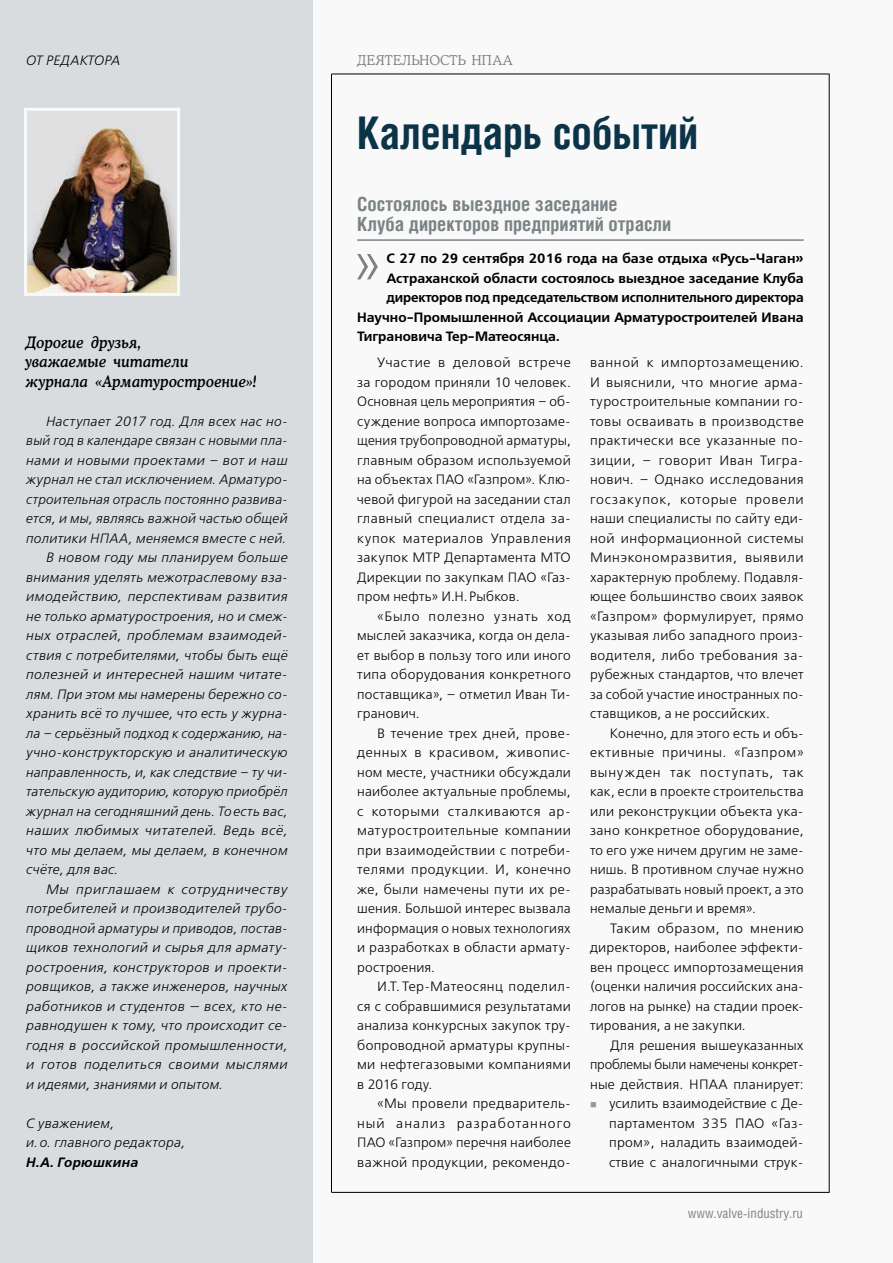
<style>
.page{position:relative;width:893px;height:1263px;background:#f9f9f9}
.page>*{position:absolute;margin:0;border:0;box-sizing:border-box;transform-origin:0 0}
.t1{font:61.5px "Free Set Light C";color:#7c8386;scale:.9 1}
.t2{font:700 45px "Helios Cond";color:#0c3449;scale:.95 1}
.t3{font:700 19.5px/19.5px "Helios Cond";color:#7c8386}
.t4{font:italic 15.75px/19.5px "Osvald Medium C";letter-spacing:.01em;color:#000;scale:.9 1}
.t5{font:13.5px/19.5px "Free Set Light C";letter-spacing:.02em;color:#000;text-align:justify}
.t6{font:italic 13.5px/19.5px "Free Set Light C";letter-spacing:.025em;color:#000}
.t7{font:13.5px "Free Set Demi C";color:#000}
.t8{font:italic 13.5px "Free Set Light C";letter-spacing:.045em;color:#000}
.t9{font:13.5px "Helios Cond";color:#7c8386}
.t10{font:13.5px "Osvald Light C";letter-spacing:.03em;color:#7c8386}
.t11{font:italic 13.5px "Free Set Demi C";letter-spacing:.025em;color:#000}
</style>
<div class="page">
<div style="left:0;top:0;width:313px;height:1263px;background:#d8dcdf"></div>
<img style="left:28px;top:126px;width:148px;height:166px">
<div style="left:24px;top:108px;width:156px;height:188px;border:3px solid #f9f9f9"></div>
<hr style="left:357px;top:239px;width:447px;height:2px;background:#7c8386">
<hr style="left:829px;top:74px;width:1px;height:1118px;background:#000">
<hr style="left:331px;top:74px;width:1px;height:1118px;background:#000">
<hr style="left:332px;top:1192px;width:497px;height:1px;background:#000">
<hr style="left:332px;top:74px;width:497px;height:1px;background:#000">
<p class="t6" style="left:26px;top:51px;width:45px">От редакто</p>
<p class="t6" style="left:104px;top:51px;width:15px">ра</p>
<p class="t4" style="left:26px;top:332px;width:258px">Дорогие друзья,<br>уважаемые читатели<br>журнала «Арматуростроение»!</p>
<p class="t6" style="left:45px;top:412px;width:243px">Наступает 2017 год. Для всех нас но-</p>
<p class="t6" style="left:26px;top:432px;width:263px">вый год в календаре связан с новыми пла-</p>
<p class="t6" style="left:26px;top:451px;width:263px">нами и новыми проектами – вот и наш</p>
<p class="t6" style="left:26px;top:471px;width:263px">журнал не стал исключением. Арматуро-</p>
<p class="t6" style="left:26px;top:490px;width:263px">строительная отрасль постоянно развива-</p>
<p class="t6" style="left:26px;top:510px;width:263px">ется, и мы, являясь важной частью общей</p>
<p class="t6" style="left:26px;top:529px;width:261px">политики НПАА, меняемся вместе с ней.</p>
<p class="t6" style="left:45px;top:549px;width:243px">В новом году мы планируем больше</p>
<p class="t6" style="left:26px;top:568px;width:263px">внимания уделять межотраслевому вза-</p>
<p class="t6" style="left:26px;top:588px;width:263px">имодействию, перспективам развития</p>
<p class="t6" style="left:26px;top:607px;width:263px">не только арматуростроения, но и смеж-</p>
<p class="t6" style="left:26px;top:627px;width:263px">ных отраслей, проблемам взаимодей-</p>
<p class="t6" style="left:26px;top:646px;width:263px">ствия с потребителями, чтобы быть ещё</p>
<p class="t6" style="left:26px;top:666px;width:263px">полезней и интересней нашим читате-</p>
<p class="t6" style="left:26px;top:685px;width:263px">лям. При этом мы намерены бережно со-</p>
<p class="t6" style="left:26px;top:705px;width:263px">хранить всё то лучшее, что есть у журна-</p>
<p class="t6" style="left:26px;top:724px;width:263px">ла – серьёзный подход к содержанию, на-</p>
<p class="t6" style="left:26px;top:744px;width:263px">учно-конструкторскую и аналитическую</p>
<p class="t6" style="left:26px;top:763px;width:263px">направленность, и, как следствие – ту чи-</p>
<p class="t6" style="left:26px;top:783px;width:263px">тательскую аудиторию, которую приобрёл</p>
<p class="t6" style="left:26px;top:802px;width:263px">журнал на сегодняшний день. Тоесть вас,</p>
<p class="t6" style="left:26px;top:822px;width:263px">наших любимых читателей. Ведь всё,</p>
<p class="t6" style="left:26px;top:841px;width:263px">что мы делаем, мы делаем, в конечном</p>
<p class="t6" style="left:26px;top:861px;width:94px">счёте, для вас.</p>
<p class="t8" style="left:45px;top:882px;width:243px">Мы приглашаем к сотрудничеству</p>
<p class="t6" style="left:26px;top:900px;width:263px">потребителей и производителей трубо-</p>
<p class="t6" style="left:26px;top:919px;width:263px">проводной арматуры и приводов, постав-</p>
<p class="t6" style="left:26px;top:939px;width:263px">щиков технологий и сырья для армату-</p>
<p class="t6" style="left:26px;top:958px;width:263px">ростроения, конструкторов и проекти-</p>
<p class="t6" style="left:26px;top:978px;width:263px">ровщиков, а также инженеров, научных</p>
<p class="t6" style="left:26px;top:997px;width:263px">работников и студентов — всех, кто не-</p>
<p class="t6" style="left:26px;top:1017px;width:263px">равнодушен к тому, что происходит се-</p>
<p class="t6" style="left:26px;top:1036px;width:263px">годня в российской промышленности,</p>
<p class="t8" style="left:26px;top:1057px;width:263px">и готов поделиться своими мыслями</p>
<p class="t6" style="left:26px;top:1075px;width:198px">и идеями, знаниями и опытом.</p>
<p class="t6" style="left:26px;top:1114px;width:161px">С уважением,<br>и. о. главного редактора,</p>
<p class="t11" style="left:26px;top:1154px;width:114px">Н.А. Горюшкина</p>
<p class="t10" style="left:357px;top:52px;width:157px">деятельность НПАА</p>
<h2 class="t2" style="left:357px;top:106px;width:361px">Календарь событий</h2>
<h3 class="t3" style="left:357px;top:194px;width:316px">Состоялось выездное заседание<br>Клуба директоров предприятий отрасли</h3>
<h1 class="t1" style="left:353px;top:232px;width:33px">»</h1>
<p class="t7" style="left:387px;top:251px;width:419px">С 27 по 29 сентября 2016 года на базе отдыха «Русь-Чаган»</p>
<p class="t7" style="left:387px;top:270px;width:419px">Астраханской области состоялось выездное заседание Клуба</p>
<p class="t7" style="left:387px;top:290px;width:419px">директоров под председательством исполнительного директора</p>
<p class="t7" style="left:357px;top:309px;width:448px">Научно-Промышленной Ассоциации Арматуростроителей Ивана</p>
<p class="t7" style="left:357px;top:329px;width:204px">Тиграновича Тер-Матеосянца.</p>
<p class="t5" style="left:357px;top:354px;width:215px;text-align:left;text-indent:20px">Участие в деловой встрече за городом приняли 10 человек.<br>Основная цель мероприятия – об&shy;суждение вопроса импортозаме&shy;щения трубопроводной арматуры, главным образом используемой на объектах ПАО «Газпром». Клю&shy;чевой фигурой на заседании стал главный специалист отдела за&shy;купок материалов Управления закупок МТР Департамента МТО<br>Дирекции по закупкам ПАО «Газ&shy;пром нефть» И. Н. Рыбков.</p>
<p class="t5" style="left:357px;top:607px;width:215px;text-indent:20px">«Было полезно узнать ход мыслей заказчика, когда он дела&shy;ет выбор в пользу того или иного типа оборудования конкретного поставщика», – отметил Иван Ти&shy;гранович.</p>
<p class="t5" style="left:357px;top:724px;width:215px;text-indent:20px">В течение трех дней, прове&shy;денных в красивом, живопис&shy;ном месте, участники обсуждали наиболее актуальные проблемы, с которыми сталкиваются ар&shy;матуростроительные компании при взаимодействии с потреби&shy;телями продукции. И, конечно же, были намечены пути их ре&shy;шения. Большой интерес вызвала информация о новых технологиях и разработках в области армату&shy;ростроения.</p>
<p class="t5" style="left:357px;top:978px;width:215px;text-indent:20px">И.Т. Тер-Матеосянц поделил&shy;ся с собравшимися результатами анализа конкурсных закупок тру&shy;бопроводной арматуры крупны&shy;ми нефтегазовыми компаниями в 2016 году.</p>
<p class="t5" style="left:357px;top:1095px;width:215px;text-indent:20px">«Мы провели предваритель&shy;ный анализ разработанного ПАО «Газпром» перечня наиболее важной продукции, рекомендо-</p>
<p class="t5" style="left:590px;top:354px;width:215px;text-align:left">ванной к импортозамещению.<br>И выяснили, что многие арма&shy;туростроительные компании го&shy;товы осваивать в производстве практически все указанные по&shy;зиции, – говорит Иван Тигра&shy;нович. – Однако исследования госзакупок, которые провели наши специалисты по сайту еди&shy;ной информационной системы<br>Минэкономразвития, выявили характерную проблему. Подавля&shy;ющее большинство своих заявок «Газпром» формулирует, прямо указывая либо западного произ&shy;водителя, либо требования за&shy;рубежных стандартов, что влечет за собой участие иностранных по&shy;ставщиков, а не российских.</p>
<p class="t5" style="left:590px;top:724px;width:215px;text-indent:20px">Конечно, для этого есть и объ&shy;ективные причины. «Газпром» вынужден так поступать, так как, если в проекте строительства или реконструкции объекта ука&shy;зано конкретное оборудование, то его уже ничем другим не заме&shy;нишь. В противном случае нужно разрабатывать новый проект, а это немалые деньги и время».</p>
<p class="t5" style="left:590px;top:919px;width:215px;text-indent:20px">Таким образом, по мнению директоров, наиболее эффекти&shy;вен процесс импортозамещения (оценки наличия российских ана&shy;логов на рынке) на стадии проек&shy;тирования, а не закупки.</p>
<p class="t5" style="left:590px;top:1036px;width:215px;text-align:right">Для решения вышеуказанных проблемы были намечены конкрет&shy;ные действия. НПАА планирует: усилить взаимодействие с Де&shy;партаментом 335 ПАО «Газ&shy;пром», наладить взаимодей&shy;ствие с аналогичными струк-</p>
<p class="t9" style="left:688px;top:1205px;width:117px">www.valve-industry.ru</p>
</div>
